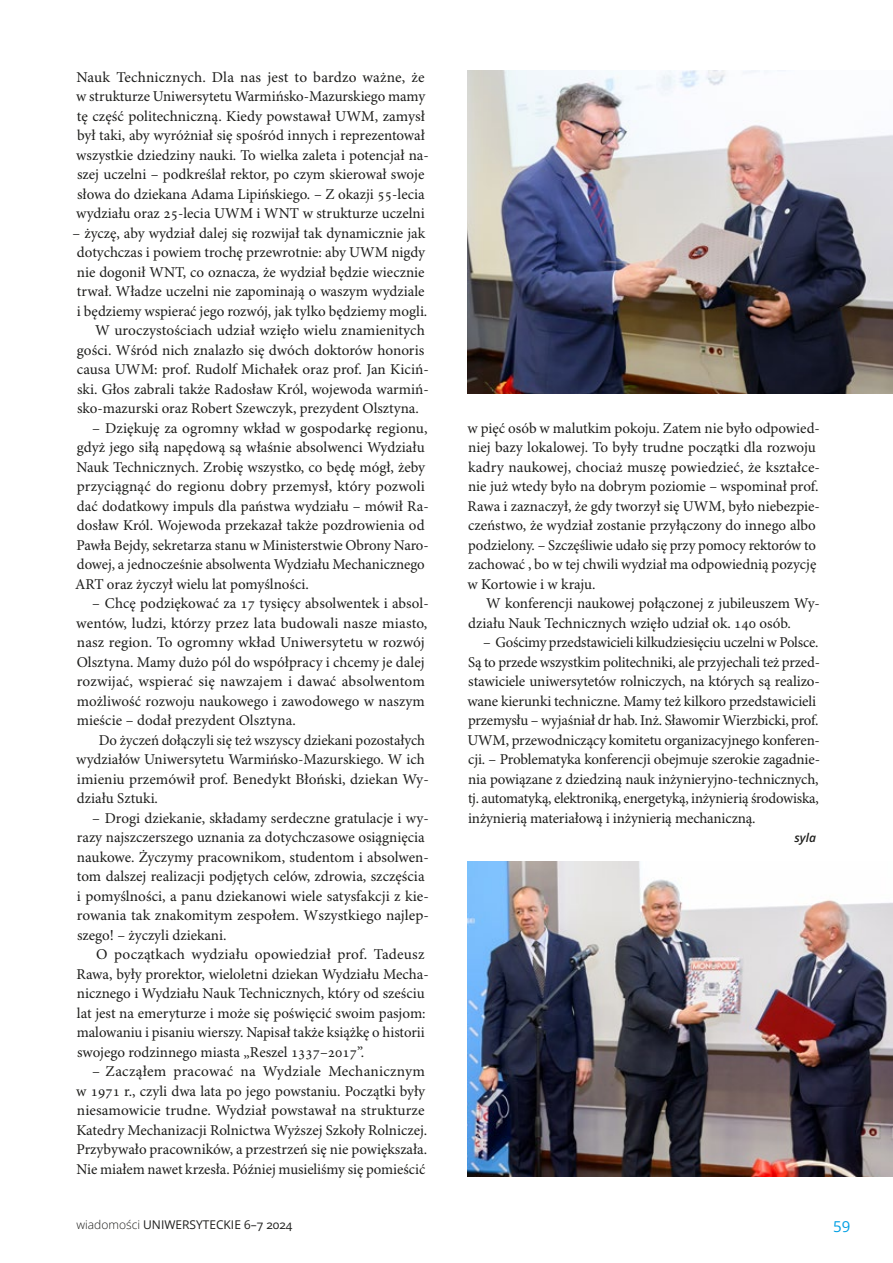
<style>
.page{position:relative;width:893px;height:1263px;background:#fff}
.page>*{position:absolute;margin:0;border:0;box-sizing:border-box;transform-origin:0 0}
.t1{font:15px/19.5px "Minion Pro";color:#1d1d1b}
.t2{font:15px "Open Sans";color:#009fe3}
.t3{font:12px "Open Sans";color:#1d1d1b}
.t4{font:italic 600 12px "Open Sans";color:#1d1d1b}
.s1{font-weight:300}
</style>
<div class="page">
<img style="left:468px;top:70px;width:425px;height:324px">
<img style="left:468px;top:862px;width:425px;height:314px">
<p class="t1" style="left:76px;top:68px;width:354px">Nauk Technicznych. Dla nas jest to bardzo ważne, że w strukturze Uniwersytetu Warmińsko-Mazurskiego mamy tę część politechniczną. Kiedy powstawał UWM, zamysł był taki, aby wyróżniał się spośród innych i reprezentował wszystkie dziedziny nauki. To wielka zaleta i potencjał na&shy;szej uczelni – podkreślał rektor, po czym skierował swoje słowa do dziekana Adama Lipińskiego. – Z okazji 55-lecia wydziału oraz 25-lecia UWM i WNT w strukturze uczelni</p>
<p class="t1" style="left:73px;top:224px;width:354px">– życzę, aby wydział dalej się rozwijał tak dynamicznie jak</p>
<p class="t1" style="left:77px;top:243px;width:350px">dotychczas i powiem trochę przewrotnie: aby UWM nigdy</p>
<p class="t1" style="left:77px;top:263px;width:349px">nie dogonił WNT, co oznacza, że wydział będzie wiecznie</p>
<p class="t1" style="left:77px;top:282px;width:349px">trwał. Władze uczelni nie zapominają o waszym wydziale</p>
<p class="t1" style="left:77px;top:302px;width:352px">i będziemy wspierać jego rozwój, jak tylko będziemy mogli.</p>
<p class="t1" style="left:95px;top:321px;width:331px">W uroczystościach udział wzięło wielu znamienitych</p>
<p class="t1" style="left:77px;top:341px;width:349px">gości. Wśród nich znalazło się dwóch doktorów honoris</p>
<p class="t1" style="left:77px;top:360px;width:353px">causa UWM: prof. Rudolf Michałek oraz prof. Jan Kiciń-</p>
<p class="t1" style="left:77px;top:380px;width:353px">ski. Głos zabrali także Radosław Król, wojewoda warmiń-</p>
<p class="t1" style="left:77px;top:399px;width:343px">sko-mazurski oraz Robert Szewczyk, prezydent Olsztyna.</p>
<p class="t1" style="left:75px;top:419px;width:355px;text-indent:17px">– Dziękuję za ogromny wkład w gospodarkę regionu, gdyż jego siłą napędową są właśnie absolwenci Wydziału Nauk Technicznych. Zrobię wszystko, co będę mógł, żeby przyciągnąć do regionu dobry przemysł, który pozwoli dać dodatkowy impuls dla państwa wydziału – mówił Ra&shy;dosław Król. Wojewoda przekazał także pozdrowienia od Pawła Bejdy, sekretarza stanu w Ministerstwie Obrony Naro&shy;dowej, a jednocześnie absolwenta Wydziału Mechanicznego ART oraz życzył wielu lat pomyślności.</p>
<p class="t1" style="left:76px;top:594px;width:354px;text-indent:16px">– Chcę podziękować za 17 tysięcy absolwentek i absol&shy;wentów, ludzi, którzy przez lata budowali nasze miasto, nasz region. To ogromny wkład Uniwersytetu w rozwój Olsztyna. Mamy dużo pól do współpracy i chcemy je dalej rozwijać, wspierać się nawzajem i dawać absolwentom możliwość rozwoju naukowego i zawodowego w naszym mieście – dodał prezydent Olsztyna.</p>
<p class="t1" style="left:76px;top:731px;width:354px;text-indent:23px">Do życzeń dołączyli się też wszyscy dziekani pozostałych wydziałów Uniwersytetu Warmińsko-Mazurskiego. W ich imieniu przemówił prof. Benedykt Błoński, dziekan Wy&shy;działu Sztuki.</p>
<p class="t1" style="left:77px;top:809px;width:353px;text-indent:15px">– Drogi dziekanie, składamy serdeczne gratulacje i wy&shy;razy najszczerszego uznania za dotychczasowe osiągnięcia naukowe. Życzymy pracownikom, studentom i absolwen&shy;tom dalszej realizacji podjętych celów, zdrowia, szczęścia i pomyślności, a panu dziekanowi wiele satysfakcji z kie&shy;rowania tak znakomitym zespołem. Wszystkiego najlep&shy;szego! – życzyli dziekani.</p>
<p class="t1" style="left:76px;top:945px;width:354px;text-indent:20px">O początkach wydziału opowiedział prof. Tadeusz Rawa, były prorektor, wieloletni dziekan Wydziału Mecha&shy;nicznego i Wydziału Nauk Technicznych, który od sześciu lat jest na emeryturze i może się poświęcić swoim pasjom: malowaniu i pisaniu wierszy. Napisał także książkę o historii swojego rodzinnego miasta „Reszel 1337–2017”.</p>
<p class="t1" style="left:76px;top:1062px;width:353px;text-indent:16px">– Zacząłem pracować na Wydziale Mechanicznym w 1971 r., czyli dwa lata po jego powstaniu. Początki były niesamowicie trudne. Wydział powstawał na strukturze Katedry Mechanizacji Rolnictwa Wyższej Szkoły Rolniczej.<br>Przybywało pracowników, a przestrzeń się nie powiększała.<br>Nie miałem nawet krzesła. Później musieliśmy się pomieścić</p>
<p class="t1" style="left:467px;top:419px;width:354px">w pięć osób w malutkim pokoju. Zatem nie było odpowied&shy;niej bazy lokalowej. To były trudne początki dla rozwoju kadry naukowej, chociaż muszę powiedzieć, że kształce&shy;nie już wtedy było na dobrym poziomie – wspominał prof.<br>Rawa i zaznaczył, że gdy tworzył się UWM, było niebezpie&shy;czeństwo, że wydział zostanie przyłączony do innego albo podzielony. – Szczęśliwie udało się przy pomocy rektorów to zachować , bo w tej chwili wydział ma odpowiednią pozycję w Kortowie i w kraju.</p>
<p class="t1" style="left:468px;top:594px;width:353px;text-indent:18px">W konferencji naukowej połączonej z jubileuszem Wy&shy;działu Nauk Technicznych wzięło udział ok. 140 osób.</p>
<p class="t1" style="left:467px;top:633px;width:354px;text-indent:16px">– Gościmy przedstawicieli kilkudziesięciu uczelni w Polsce.<br>Są to przede wszystkim politechniki, ale przyjechali też przed&shy;stawiciele uniwersytetów rolniczych, na których są realizo&shy;wane kierunki techniczne. Mamy też kilkoro przedstawicieli przemysłu – wyjaśniał dr hab. Inż. Sławomir Wierzbicki, prof.<br>UWM, przewodniczący komitetu organizacyjnego konferen&shy;cji. – Problematyka konferencji obejmuje szerokie zagadnie&shy;nia powiązane z dziedziną nauk inżynieryjno-technicznych, tj. automatyką, elektroniką, energetyką, inżynierią środowiska, inżynierią materiałową i inżynierią mechaniczną.</p>
<p class="t4" style="left:794px;top:829px;width:23px">syla</p>
<p class="t3" style="left:77px;top:1216px;width:217px"><span class="s1">wiadomości</span> UNIWERSYTECKIE 6–7 2024</p>
<p class="t2" style="left:833px;top:1216px;width:19px">59</p>
</div>
